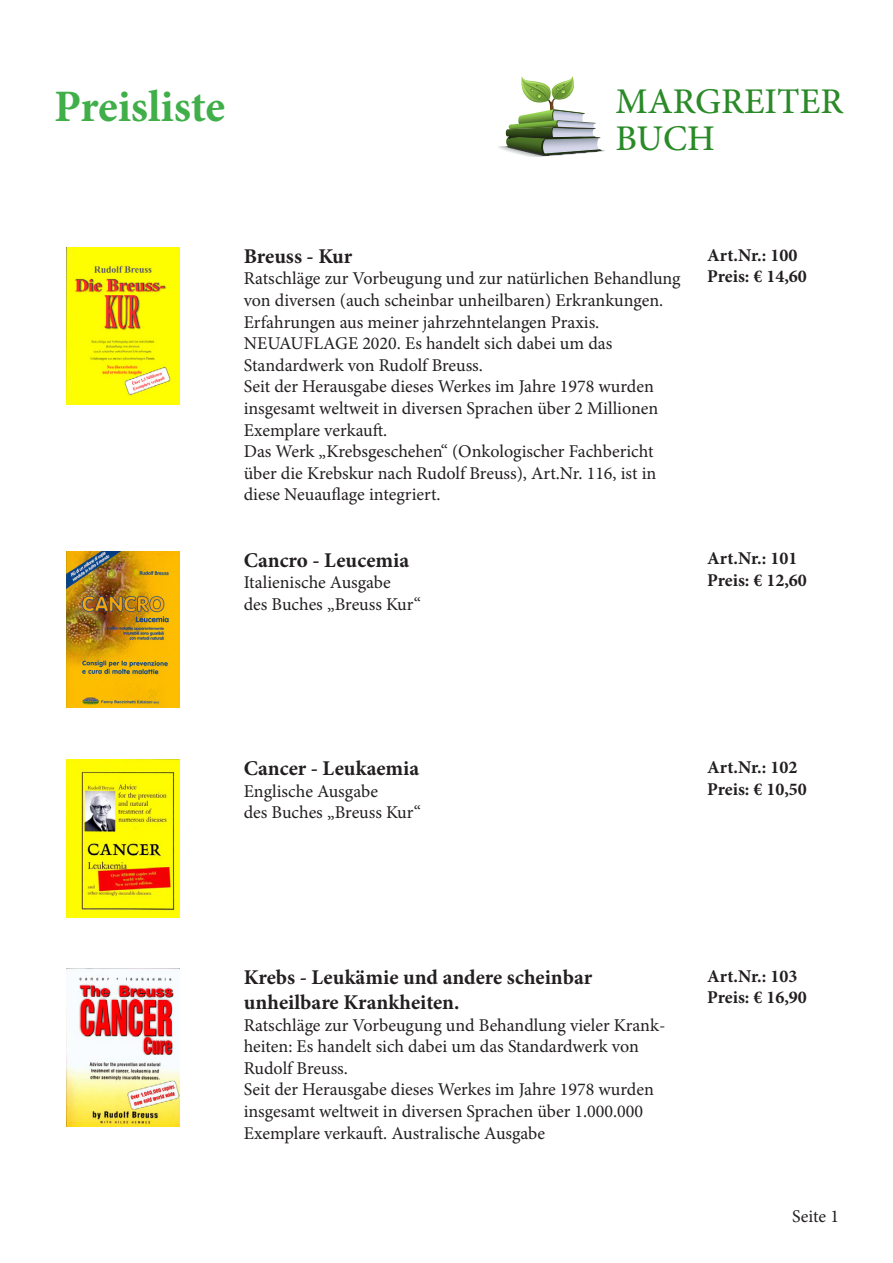
<style>
.page{position:relative;width:893px;height:1263px;background:#fff}
.page>*{position:absolute;margin:0;border:0;box-sizing:border-box;transform-origin:0 0}
.t1{font:700 45px "Minion Pro";letter-spacing:-.005em;color:#40ae49}
.t2{font:500 36.15px/36.8px "Minion Pro";color:#298a27}
.t3{font:700 21px/25.2px "Minion Pro";color:#231f20}
.t4{font:18px/21.6px "Minion Pro";color:#231f20}
.t5{font:700 18px/21.6px "Minion Pro";color:#231f20}
</style>
<div class="page">
<svg style="left:498px;top:76px;width:108px;height:81px"></svg>
<img style="left:67px;top:247px;width:112px;height:158px">
<img style="left:67px;top:551px;width:112px;height:157px">
<img style="left:67px;top:760px;width:112px;height:157px">
<img style="left:67px;top:968px;width:112px;height:158px">
<p class="t1" style="left:54px;top:75px;width:173px">Preisliste</p>
<h2 class="t2" style="left:616px;top:85px;width:229px">MARGREITER<br>BUCH</h2>
<p class="t3" style="left:244px;top:243px;width:110px">Breuss - Kur</p>
<p class="t4" style="left:244px;top:268px;width:438px">Ratschläge zur Vorbeugung und zur natürlichen Behandlung von diversen (auch scheinbar unheilbaren) Erkrankungen.<br>Erfahrungen aus meiner jahrzehntelangen Praxis.<br>NEUAUFLAGE 2020. Es handelt sich dabei um das Standardwerk von Rudolf Breuss.<br>Seit der Herausgabe dieses Werkes im Jahre 1978 wurden insgesamt weltweit in diversen Sprachen über 2 Millionen Exemplare verkauft.<br>Das Werk „Krebsgeschehen“ (Onkologischer Fachbericht über die Krebskur nach Rudolf Breuss), Art.Nr. 116, ist in diese Neuauflage integriert.</p>
<p class="t3" style="left:244px;top:547px;width:167px">Cancro - Leucemia</p>
<p class="t4" style="left:244px;top:572px;width:179px">Italienische Ausgabe<br>des Buches „Breuss Kur“</p>
<p class="t5" style="left:707px;top:244px;width:101px">Art.Nr.: 100<br>Preis: € 14,60</p>
<p class="t5" style="left:707px;top:548px;width:101px">Art.Nr.: 101<br>Preis: € 12,60</p>
<p class="t3" style="left:244px;top:756px;width:177px">Cancer - Leukaemia</p>
<p class="t4" style="left:244px;top:780px;width:179px">Englische Ausgabe<br>des Buches „Breuss Kur“</p>
<p class="t5" style="left:707px;top:756px;width:92px">Art.Nr.: 102</p>
<p class="t5" style="left:707px;top:778px;width:101px">Preis: € 10,50</p>
<p class="t3" style="left:244px;top:964px;width:350px">Krebs - Leukämie und andere scheinbar unheilbare Krankheiten.</p>
<p class="t4" style="left:244px;top:1014px;width:423px">Ratschläge zur Vorbeugung und Behandlung vieler Krank&shy;heiten: Es handelt sich dabei um das Standardwerk von Rudolf Breuss.<br>Seit der Herausgabe dieses Werkes im Jahre 1978 wurden insgesamt weltweit in diversen Sprachen über 1.000.000<br>Exemplare verkauft. Australische Ausgabe</p>
<p class="t5" style="left:707px;top:965px;width:92px">Art.Nr.: 103</p>
<p class="t5" style="left:707px;top:986px;width:101px">Preis: € 16,90</p>
<p class="t4" style="left:792px;top:1205px;width:48px">Seite 1</p>
</div>
